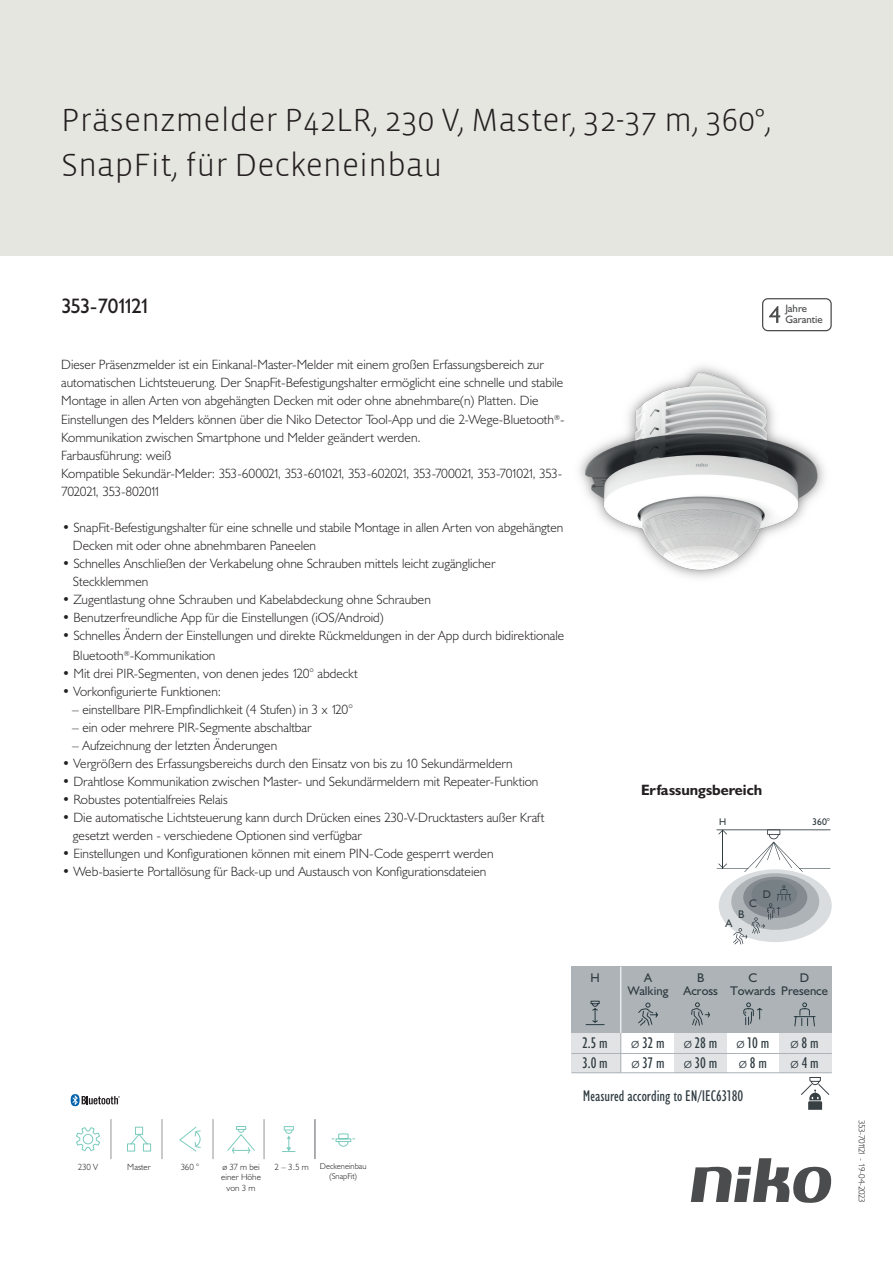
<style>
.page{position:relative;width:893px;height:1263px;background:#fff}
.page>*{position:absolute;margin:0;border:0;box-sizing:border-box;transform-origin:0 0}
.Title_datasheets{font:300 33px/45px "Vista Sans";color:#231f20}
.Article_number{font:21px "Humanist 521 BT";letter-spacing:-.07em;color:#231f20}
.t1{font:condensed 15.6px/20.7px "Humanist 521 BT";color:#2f3b41}
.Titles_parts{font:700 15px "Humanist 521 BT";color:#231f20}
.USP_bullets{font:300 13.5px/18px "Humanist 521 BT";color:#231f20}
.USPs{font:300 13.5px/18px "Humanist 521 BT";color:#231f20}
.t2{font:12.6px/13.6px "Humanist 521 BT";color:#2f3b41;text-align:center}
.t3{font:11.1px "Humanist 521 BT";color:#2f3b41}
.t4{font:10.8px/10.8px "Humanist 521 BT";color:#4b4c4d}
.t5{font:9.75px "Humanist 521 BT";color:#2f3b41}
.icontext{font:300 9px/10.8px "Humanist 521 BT";color:#231f20;text-align:center}
.Revision{font:300 9px "Humanist 521 BT";letter-spacing:-.065em;color:#231f20}
.icontext-2{font:300 8.4px/10.2px "Humanist 521 BT";color:#231f20;text-align:center}
.s1{font-weight:300;font-stretch:normal}
</style>
<div class="page">
<svg style="left:691px;top:1158px;width:141px;height:45px"></svg>
<div style="left:0;top:0;width:893px;height:255px;background:#e6e6e0"></div>
<img style="left:579px;top:366px;width:246px;height:212px">
<svg style="left:76px;top:1127px;width:24px;height:24px"></svg>
<svg style="left:127px;top:1126px;width:25px;height:26px"></svg>
<svg style="left:179px;top:1126px;width:22px;height:26px"></svg>
<svg style="left:227px;top:1126px;width:28px;height:28px"></svg>
<svg style="left:331px;top:1133px;width:25px;height:14px"></svg>
<svg style="left:282px;top:1126px;width:14px;height:26px"></svg>
<hr style="left:314px;top:1119px;width:1px;height:40px;background:#939598">
<hr style="left:111px;top:1119px;width:1px;height:40px;background:#939598">
<hr style="left:162px;top:1119px;width:1px;height:40px;background:#939598">
<hr style="left:213px;top:1119px;width:1px;height:40px;background:#939598">
<hr style="left:264px;top:1119px;width:1px;height:40px;background:#939598">
<hr style="left:315px;top:1119px;width:1px;height:40px;background:#939598">
<svg style="left:71px;top:1094px;width:49px;height:12px"></svg>
<svg style="left:762px;top:298px;width:70px;height:33px"></svg>
<div style="left:719px;top:869px;width:113px;height:73px;background:#dadddf;border-radius:50%"></div>
<div style="left:731px;top:873px;width:88px;height:57px;background:#adb3b7;border-radius:50%"></div>
<div style="left:743px;top:877px;width:64px;height:41px;background:#848a90;border-radius:50%"></div>
<div style="left:751px;top:880px;width:46px;height:29px;background:#778085;border-radius:50%"></div>
<hr style="left:716px;top:829px;width:115px;height:1px;background:#2f3b41">
<svg style="left:717px;top:829px;width:113px;height:43px"></svg>
<svg style="left:733px;top:885px;width:58px;height:59px"></svg>
<div style="left:571px;top:1033px;width:50px;height:40px;background:#e1e3e4"></div>
<div style="left:674px;top:1033px;width:53px;height:39px;background:#e1e3e4"></div>
<div style="left:779px;top:1033px;width:53px;height:39px;background:#e1e3e4"></div>
<hr style="left:571px;top:1053px;width:261px;height:1px;background:#adb3b7">
<hr style="left:571px;top:1072px;width:261px;height:1px;background:#adb3b7">
<div style="left:571px;top:966px;width:261px;height:67px;background:#adb3b7"></div>
<svg style="left:638px;top:1002px;width:20px;height:24px"></svg>
<svg style="left:743px;top:1002px;width:20px;height:24px"></svg>
<svg style="left:585px;top:1000px;width:20px;height:25px"></svg>
<hr style="left:620px;top:1030px;width:1px;height:42px;background:#adb3b7">
<svg style="left:793px;top:1002px;width:23px;height:25px"></svg>
<svg style="left:691px;top:1002px;width:19px;height:24px"></svg>
<hr style="left:620px;top:966px;width:1px;height:67px;background:#fff">
<svg style="left:801px;top:1077px;width:29px;height:33px"></svg>
<p class="Title_datasheets" style="left:61px;top:98px;width:712px">Präsenzmelder P42LR, 230 V, Master, 32-37 m, 360°,<br>SnapFit, für Deckeneinbau</p>
<p class="Article_number" style="left:61px;top:293px;width:91px">353-701121</p>
<p class="t4" style="left:785px;top:303px;width:39px">Jahre<br>Garantie</p>
<p class="USPs" style="left:61px;top:355px;width:504px">Dieser Präsenzmelder ist ein Einkanal-Master-Melder mit einem großen Erfassungsbereich zur automatischen Lichtsteuerung. Der SnapFit-Befestigungshalter ermöglicht eine schnelle und stabile<br>Montage in allen Arten von abgehängten Decken mit oder ohne abnehmbare(n) Platten. Die</p>
<p class="USPs" style="left:61px;top:410px;width:505px">Einstellungen des Melders können über die Niko Detector Tool-App und die 2-Wege-Bluetooth<sup>®</sup>- Kommunikation zwischen Smartphone und Melder geändert werden.<br>Farbausführung: weiß<br>Kompatible Sekundär-Melder: 353-600021, 353-601021, 353-602021, 353-700021, 353-701021, 353- 702021, 353-802011</p>
<p class="USP_bullets" style="left:73px;top:518px;width:492px;text-indent:-11px">• SnapFit-Befestigungshalter für eine schnelle und stabile Montage in allen Arten von abgehängten<br>Decken mit oder ohne abnehmbaren Paneelen</p>
<p class="USP_bullets" style="left:73px;top:554px;width:424px;text-indent:-11px">• Schnelles Anschließen der Verkabelung ohne Schrauben mittels leicht zugänglicher<br>Steckklemmen</p>
<p class="USP_bullets" style="left:62px;top:590px;width:370px">• Zugentlastung ohne Schrauben und Kabelabdeckung ohne Schrauben</p>
<p class="USP_bullets" style="left:62px;top:608px;width:323px">• Benutzerfreundliche App für die Einstellungen (iOS/Android)</p>
<p class="USP_bullets" style="left:73px;top:626px;width:493px;line-height:19.5px;text-indent:-11px">• Schnelles Ändern der Einstellungen und direkte Rückmeldungen in der App durch bidirektionale<br>Bluetooth<sup>®</sup>-Kommunikation</p>
<p class="USP_bullets" style="left:62px;top:664px;width:297px">• Mit drei PIR-Segmenten, von denen jedes 120° abdeckt</p>
<p class="USP_bullets" style="left:62px;top:682px;width:161px">• Vorkonfigurierte Funktionen:</p>
<p class="USP_bullets" style="left:72px;top:700px;width:282px">– einstellbare PIR-Empfindlichkeit (4 Stufen) in 3 x 120°</p>
<p class="USP_bullets" style="left:72px;top:718px;width:241px">– ein oder mehrere PIR-Segmente abschaltbar</p>
<p class="USP_bullets" style="left:72px;top:736px;width:206px">– Aufzeichnung der letzten Änderungen</p>
<p class="USP_bullets" style="left:62px;top:754px;width:452px">• Vergrößern des Erfassungsbereichs durch den Einsatz von bis zu 10 Sekundärmeldern</p>
<p class="USP_bullets" style="left:62px;top:772px;width:478px">• Drahtlose Kommunikation zwischen Master- und Sekundärmeldern mit Repeater-Funktion</p>
<p class="USP_bullets" style="left:62px;top:790px;width:167px">• Robustes potentialfreies Relais</p>
<p class="USP_bullets" style="left:73px;top:808px;width:473px;text-indent:-11px">• Die automatische Lichtsteuerung kann durch Drücken eines 230-V-Drucktasters außer Kraft gesetzt werden - verschiedene Optionen sind verfügbar</p>
<p class="USP_bullets" style="left:62px;top:844px;width:433px">• Einstellungen und Konfigurationen können mit einem PIN-Code gesperrt werden</p>
<p class="USP_bullets" style="left:62px;top:862px;width:426px">• Web-basierte Portallösung für Back-up und Austausch von Konfigurationsdateien</p>
<p class="Titles_parts" style="left:641px;top:781px;width:123px">Erfassungsbereich</p>
<p class="t5" style="left:719px;top:816px;width:9px">H</p>
<p class="t3" style="left:763px;top:887px;width:10px">D</p>
<p class="t3" style="left:749px;top:896px;width:9px">C</p>
<p class="t3" style="left:738px;top:907px;width:8px">B</p>
<p class="t3" style="left:726px;top:917px;width:8px">A</p>
<p class="t5" style="left:812px;top:816px;width:19px">360°</p>
<p class="t2" style="left:730px;top:970px;width:47px">C<br>Towards</p>
<p class="t2" style="left:590px;top:970px;width:11px">H</p>
<p class="t2" style="left:781px;top:970px;width:48px">D<br>Presence</p>
<p class="t2" style="left:628px;top:970px;width:42px">A<br>Walking</p>
<p class="t1" style="left:631px;top:1032px;width:88px"><span class="s1">ø</span> 32 m<br><span class="s1">ø</span> 37 m <span class="s1">ø</span> 30 m</p>
<p class="t2" style="left:683px;top:970px;width:36px">B<br>Across</p>
<p class="t1" style="left:582px;top:1032px;width:27px">2.5 m<br>3.0 m</p>
<p class="t1" style="left:684px;top:1032px;width:87px"><span class="s1">ø</span> 28 m <span class="s1">ø</span> 10 m</p>
<p class="t1" style="left:790px;top:1032px;width:30px"><span class="s1">ø</span> 8 m</p>
<p class="t1" style="left:739px;top:1053px;width:30px"><span class="s1">ø</span> 8 m</p>
<p class="t1" style="left:790px;top:1053px;width:30px"><span class="s1">ø</span> 4 m</p>
<p class="t1" style="left:583px;top:1086px;width:162px">Measured according to EN/IEC63180</p>
<p class="icontext" style="left:78px;top:1161px;width:22px">230 V</p>
<p class="icontext" style="left:127px;top:1161px;width:25px">Master</p>
<p class="icontext" style="left:181px;top:1161px;width:20px">360 °</p>
<p class="icontext" style="left:221px;top:1161px;width:41px">ø 37 m bei einer Höhe von 3 m</p>
<p class="icontext-2" style="left:320px;top:1161px;width:48px">Deckeneinbau (SnapFit)</p>
<p class="icontext" style="left:275px;top:1161px;width:36px">2 – 3.5 m</p>
<p class="Revision" style="left:868px;top:1120px;width:84px;rotate:90deg">353-701121 - 19-04-2023</p>
</div>
